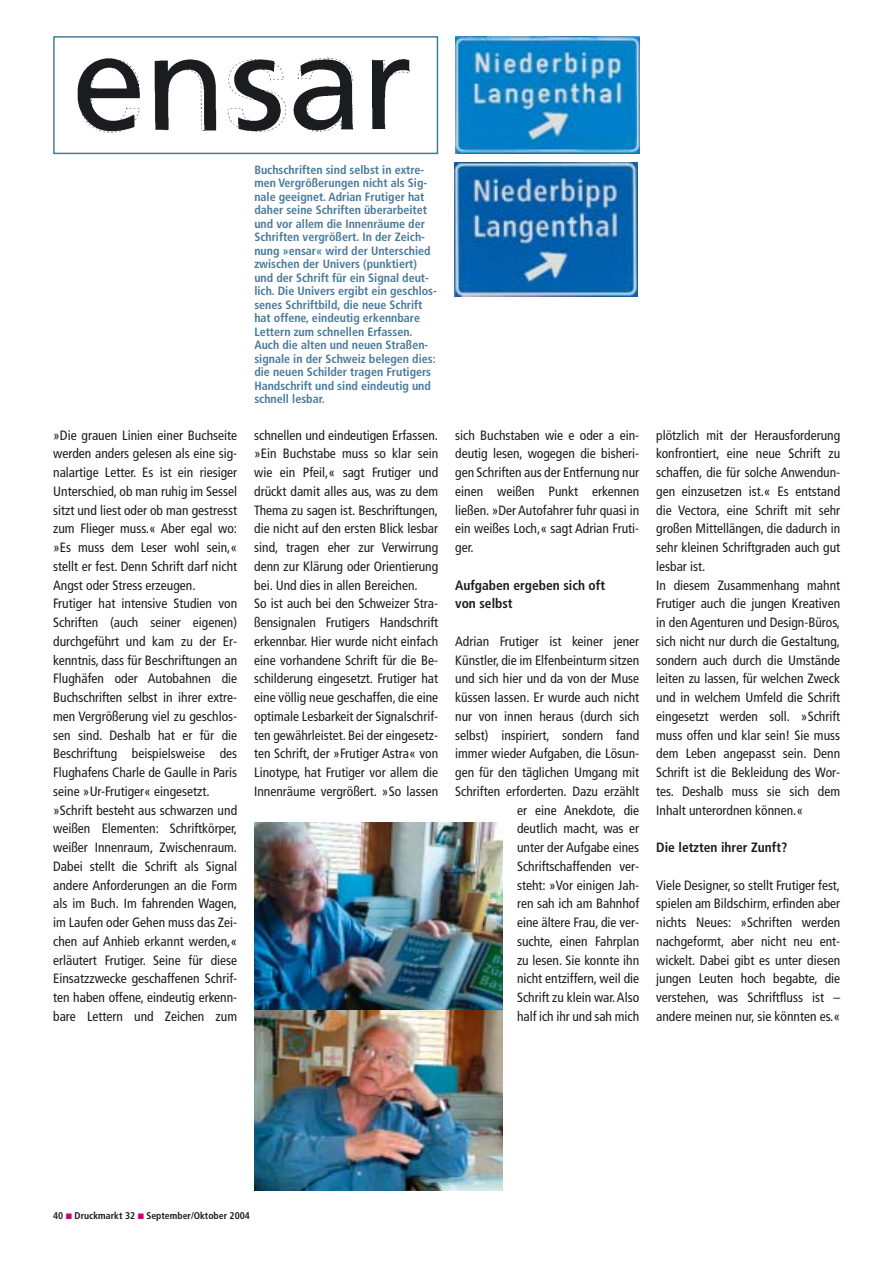
<style>
.page{position:relative;width:893px;height:1263px;background:#fff}
.page>*{position:absolute;margin:0;border:0;box-sizing:border-box;transform-origin:0 0}
.t1{font:condensed 13.5px/18.8px "Frutiger";color:#1b1c20}
.t2{font:700 condensed 13.5px/18.8px "Frutiger";color:#1b1c20}
.t3{font:700 condensed 12px/13.5px "Frutiger";color:#497a9b}
.t4{font:700 condensed 9.75px "Frutiger";color:#1b1c20}
</style>
<div class="page">
<img style="left:455px;top:162px;width:182px;height:134px">
<img style="left:456px;top:36px;width:183px;height:117px">
<img style="left:77px;top:57px;width:333px;height:76px">
<div style="left:53px;top:36px;width:385px;height:118px;border:2px solid #497a9b"></div>
<img style="left:254px;top:823px;width:248px;height:188px">
<img style="left:254px;top:1011px;width:248px;height:180px">
<p class="t3" style="left:254px;top:164px;width:184px">Buchschriften sind selbst in extre&shy;men Vergrößerungen nicht als Sig&shy;nale geeignet. Adrian Frutiger hat daher seine Schriften überarbeitet und vor allem die Innenräume der Schriften vergrößert. In der Zeich&shy;nung »ensar« wird der Unterschied zwischen der Univers (punktiert) und der Schrift für ein Signal deut&shy;lich. Die Univers ergibt ein geschlos&shy;senes Schriftbild, die neue Schrift hat offene, eindeutig erkennbare Lettern zum schnellen Erfassen.<br>Auch die alten und neuen Straßen&shy;signale in der Schweiz belegen dies: die neuen Schilder tragen Frutigers Handschrift und sind eindeutig und schnell lesbar.</p>
<p class="t1" style="left:53px;top:427px;width:185px">»Die grauen Linien einer Buchseite werden anders gelesen als eine sig&shy;nalartige Letter. Es ist ein riesiger Unterschied, ob man ruhig im Sessel sitzt und liest oder ob man gestresst zum Flieger muss.« Aber egal wo: »Es muss dem Leser wohl sein,« stellt er fest. Denn Schrift darf nicht Angst oder Stress erzeugen.<br>Frutiger hat intensive Studien von Schriften (auch seiner eigenen) durchgeführt und kam zu der Er&shy;kenntnis, dass für Beschriftungen an Flughäfen oder Autobahnen die Buchschriften selbst in ihrer extre&shy;men Vergrößerung viel zu geschlos&shy;sen sind. Deshalb hat er für die Beschriftung beispielsweise des Flughafens Charle de Gaulle in Paris seine »Ur-Frutiger« eingesetzt. »Schrift besteht aus schwarzen und weißen Elementen: Schriftkörper, weißer Innenraum, Zwischenraum.<br>Dabei stellt die Schrift als Signal andere Anforderungen an die Form als im Buch. Im fahrenden Wagen, im Laufen oder Gehen muss das Zei&shy;chen auf Anhieb erkannt werden,« erläutert Frutiger. Seine für diese Einsatzzwecke geschaffenen Schrif&shy;ten haben offene, eindeutig erkenn&shy;bare Lettern und Zeichen zum</p>
<p class="t1" style="left:254px;top:427px;width:185px">schnellen und eindeutigen Erfassen. »Ein Buchstabe muss so klar sein wie ein Pfeil,« sagt Frutiger und drückt damit alles aus, was zu dem Thema zu sagen ist. Beschriftungen, die nicht auf den ersten Blick lesbar sind, tragen eher zur Verwirrung denn zur Klärung oder Orientierung bei. Und dies in allen Bereichen.<br>So ist auch bei den Schweizer Stra&shy;ßensignalen Frutigers Handschrift erkennbar. Hier wurde nicht einfach eine vorhandene Schrift für die Be&shy;schilderung eingesetzt. Frutiger hat eine völlig neue geschaffen, die eine optimale Lesbarkeit der Signalschrif&shy;ten gewährleistet. Bei der eingesetz&shy;ten Schrift, der »Frutiger Astra« von Linotype, hat Frutiger vor allem die Innenräume vergrößert. »So lassen</p>
<p class="t1" style="left:455px;top:427px;width:185px;text-align:justify">sich Buchstaben wie e oder a ein&shy;deutig lesen, wogegen die bisheri&shy;gen Schriften aus der Entfernung nur einen weißen Punkt erkennen ließen. »Der Autofahrer fuhr quasi in ein weißes Loch,« sagt Adrian Fruti&shy;ger.</p>
<p class="t2" style="left:455px;top:577px;width:151px">Aufgaben ergeben sich oft von selbst</p>
<p class="t1" style="left:455px;top:633px;width:185px;text-align:right">Adrian Frutiger ist keiner jener<br>Künstler, die im Elfenbeinturm sitzen und sich hier und da von der Muse küssen lassen. Er wurde auch nicht nur von innen heraus (durch sich selbst) inspiriert, sondern fand immer wieder Aufgaben, die Lösun&shy;gen für den täglichen Umgang mit<br>Schriften erforderten. Dazu erzählt er eine Anekdote, die<br>deutlich macht, was er<br>unter der Aufgabe eines<br>Schriftschaffenden ver-<br>steht: »Vor einigen Jah-<br>ren sah ich am Bahnhof<br>eine ältere Frau, die ver-<br>suchte, einen Fahrplan<br>zu lesen. Sie konnte ihn<br>nicht entziffern, weil die<br>Schrift zu klein war.Also<br>half ich ihr und sah mich</p>
<p class="t1" style="left:656px;top:427px;width:185px">plötzlich mit der Herausforderung konfrontiert, eine neue Schrift zu schaffen, die für solche Anwendun&shy;gen einzusetzen ist.« Es entstand die Vectora, eine Schrift mit sehr großen Mittellängen, die dadurch in sehr kleinen Schriftgraden auch gut lesbar ist.<br>In diesem Zusammenhang mahnt<br>Frutiger auch die jungen Kreativen in den Agenturen und Design-Büros, sich nicht nur durch die Gestaltung, sondern auch durch die Umstände leiten zu lassen, für welchen Zweck und in welchem Umfeld die Schrift eingesetzt werden soll. »Schrift muss offen und klar sein! Sie muss dem Leben angepasst sein. Denn<br>Schrift ist die Bekleidung des Wor&shy;tes. Deshalb muss sie sich dem<br>Inhalt unterordnen können.«</p>
<p class="t2" style="left:656px;top:839px;width:133px">Die letzten ihrer Zunft?</p>
<p class="t1" style="left:656px;top:877px;width:185px;text-align:justify">Viele Designer, so stellt Frutiger fest, spielen am Bildschirm, erfinden aber nichts Neues: »Schriften werden nachgeformt, aber nicht neu ent&shy;wickelt. Dabei gibt es unter diesen jungen Leuten hoch begabte, die verstehen, was Schriftfluss ist – andere meinen nur, sie könnten es.«</p>
<p class="t4" style="left:53px;top:1212px;width:198px">40 Druckmarkt 32 September/Oktober 2004</p>
</div>
